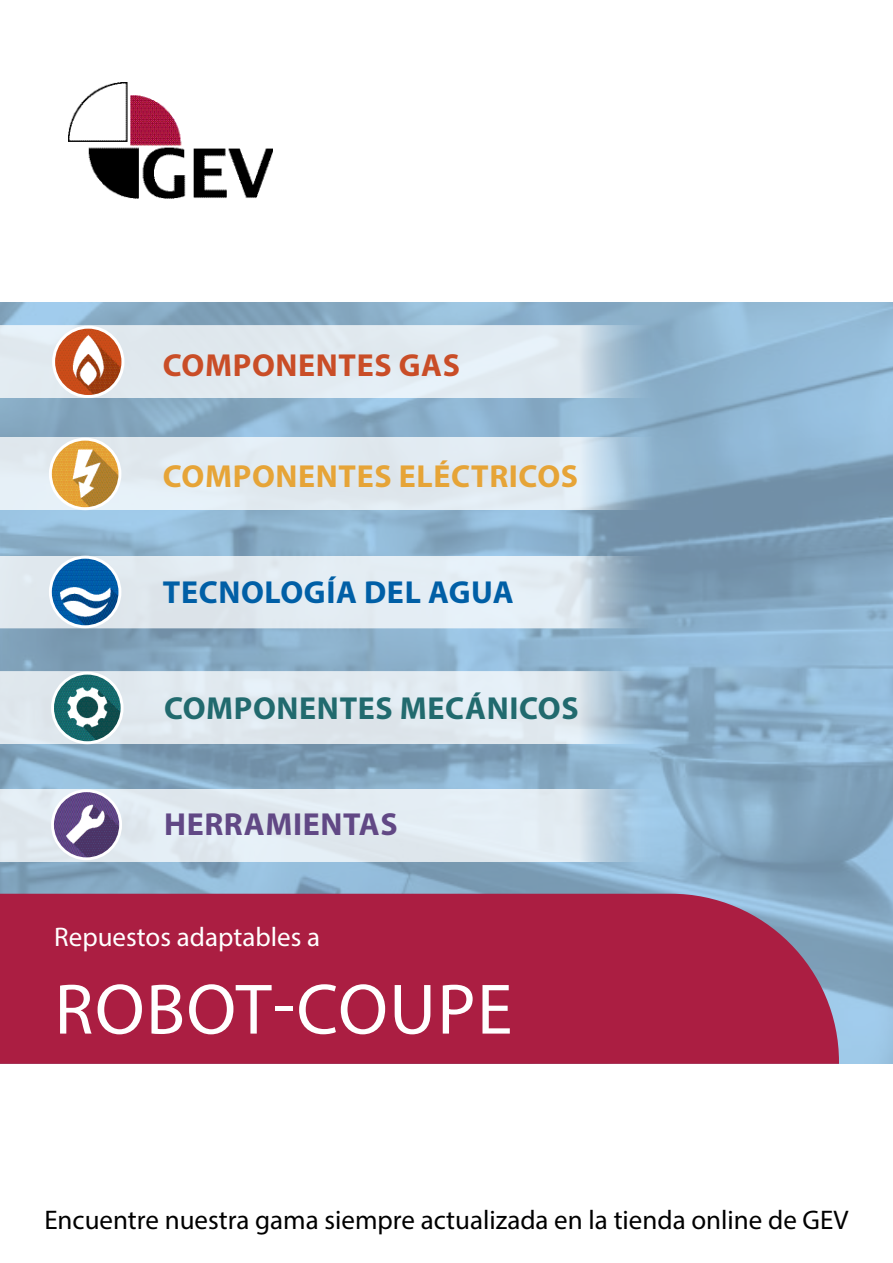
<style>
.page{position:relative;width:893px;height:1263px;background:#fff}
.page>*{position:absolute;margin:0;border:0;box-sizing:border-box;transform-origin:0 0}
.t1{font:72px "Myriad Pro";letter-spacing:.02em;color:#fff}
.t2{font:700 31.95px "Myriad Pro";letter-spacing:.02em;color:#e6a437}
.t3{font:700 31.95px "Myriad Pro";letter-spacing:.02em;color:#216a6e}
.t4{font:700 31.95px "Myriad Pro";letter-spacing:.02em;color:#005fa6}
.t5{font:700 31.95px "Myriad Pro";letter-spacing:.02em;color:#c94d27}
.t6{font:700 31.95px "Myriad Pro";letter-spacing:.02em;color:#614885}
.t7{font:27px "Myriad Pro";color:#000}
.t8{font:27px "Myriad Pro";color:#fff}
</style>
<div class="page">
<img style="left:68px;top:83px;width:205px;height:115px">
<svg style="left:0;top:326px;width:665px;height:72px;background:#d9e4ec"></svg>
<svg style="left:0;top:438px;width:665px;height:72px;background:#dae5ee"></svg>
<svg style="left:0;top:556px;width:665px;height:72px;background:#d8e3eb"></svg>
<svg style="left:0;top:672px;width:665px;height:72px;background:#d8e3eb"></svg>
<svg style="left:0;top:789px;width:665px;height:72px;background:#dae6ef"></svg>
<img style="left:54px;top:327px;width:69px;height:69px;border-radius:35px">
<div style="left:52px;top:326px;width:72px;height:72px;border:3px solid #fff;border-radius:50%"></div>
<img style="left:50px;top:439px;width:70px;height:70px;border-radius:35px">
<div style="left:49px;top:438px;width:72px;height:72px;border:3px solid #fff;border-radius:50%"></div>
<img style="left:50px;top:557px;width:70px;height:70px;border-radius:35px">
<div style="left:49px;top:556px;width:72px;height:72px;border:3px solid #fff;border-radius:50%"></div>
<img style="left:53px;top:673px;width:69px;height:70px;border-radius:35px">
<div style="left:51px;top:672px;width:73px;height:72px;border:3px solid #fff;border-radius:50%"></div>
<img style="left:52px;top:791px;width:69px;height:68px;border-radius:34px">
<div style="left:51px;top:789px;width:71px;height:71px;border:3px solid #fff;border-radius:50%"></div>
<div style="left:0;top:894px;width:839px;height:170px;background:#ab1e42"></div>
<p class="t5" style="left:163px;top:345px;width:299px">COMPONENTES GAS</p>
<p class="t2" style="left:163px;top:456px;width:417px">COMPONENTES ELÉCTRICOS</p>
<p class="t4" style="left:163px;top:571px;width:352px">TECNOLOGÍA DEL AGUA</p>
<p class="t3" style="left:164px;top:688px;width:416px">COMPONENTES MECÁNICOS</p>
<p class="t6" style="left:164px;top:804px;width:235px">HERRAMIENTAS</p>
<p class="t8" style="left:54px;top:920px;width:267px">Repuestos adaptables a</p>
<h1 class="t1" style="left:55px;top:965px;width:459px">ROBOT-COUPE</h1>
<p class="t7" style="left:44px;top:1203px;width:806px">Encuentre nuestra gama siempre actualizada en la tienda online de GEV</p>
</div>
